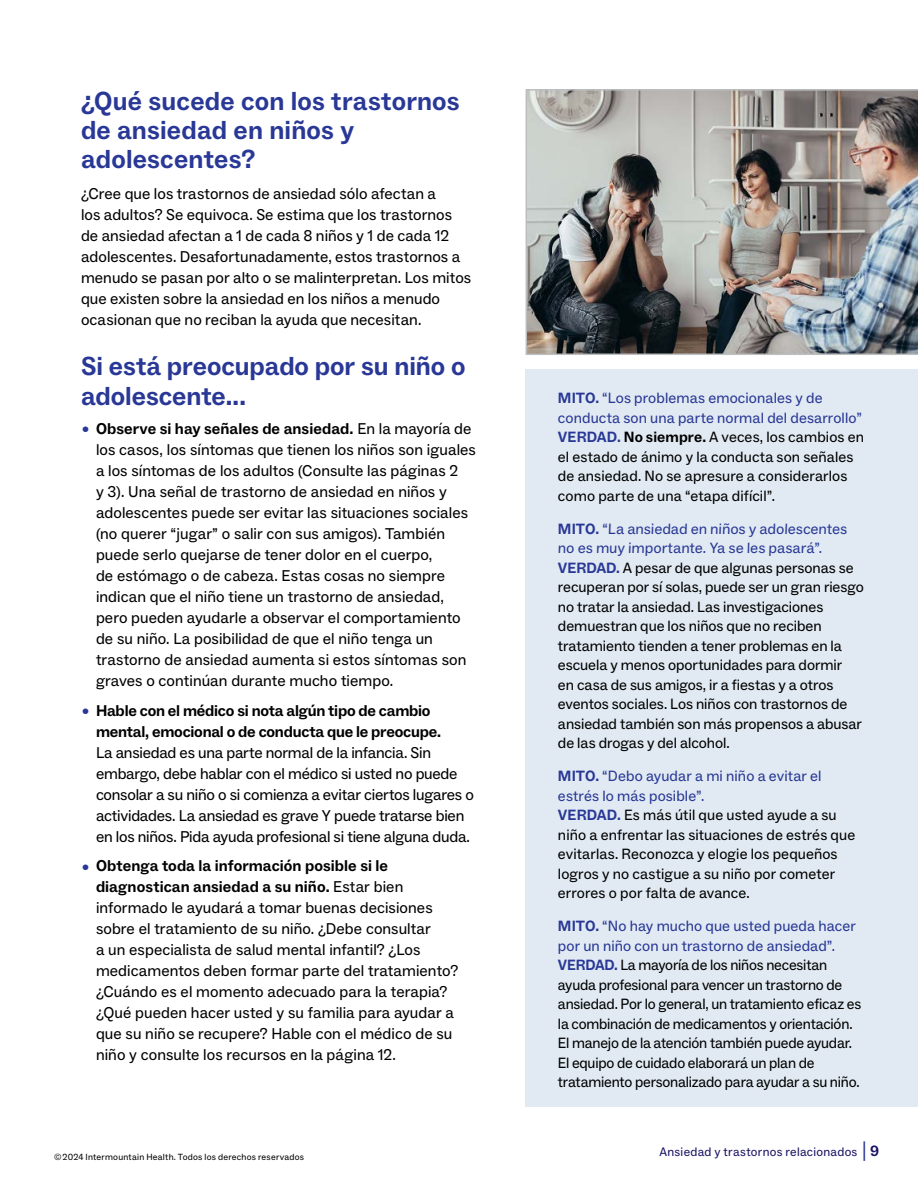
<style>
.page{position:relative;width:918px;height:1188px;background:#fff}
.page>*{position:absolute;margin:0;border:0;box-sizing:border-box;transform-origin:0 0}
.Head_2{font:700 26.25px/29.2px "ABC Social";letter-spacing:.005em;color:#293896}
.Main__p{font:15.75px/21px "ABC Social";letter-spacing:.005em;color:#000}
.Main__p-2{font:15.75px/21px "ABC Social";letter-spacing:-.015em;color:#000}
.text{font:15px/19.5px "ABC Social";color:#000}
.head_2{font:15px/19.5px "ABC Social";letter-spacing:.01em;color:#293896}
.head_1{font:15px/19.5px "ABC Social";color:#293896}
.t1{font:12.3px "ABC Social";letter-spacing:.025em;color:#1b1464}
.t2{font:9px "ABC Social";letter-spacing:.025em;color:#000}
.s1{font-size:13.5px;color:#293896}
.s2{font-weight:700}
.s3{font-weight:700;color:#293896}
.s4{font-size:19.5px;color:#293896}
.s5{font-weight:700;font-size:15px}
</style>
<div class="page">
<div style="left:526px;top:369px;width:392px;height:738px;background:#e1eaf2"></div>
<img style="left:526px;top:89px;width:392px;height:266px">
<p class="Head_2" style="left:81px;top:87px;width:380px">¿Qué sucede con los trastornos de ansiedad en niños y adolescentes?</p>
<p class="Main__p" style="left:81px;top:183px;width:392px">¿Cree que los trastornos de ansiedad sólo afectan a<br>los adultos? Se equivoca. Se estima que los trastornos de ansiedad afectan a 1 de cada 8 niños y 1 de cada 12 adolescentes. Desafortunadamente, estos trastornos a menudo se pasan por alto o se malinterpretan. Los mitos que existen sobre la ansiedad en los niños a menudo ocasionan que no reciban la ayuda que necesitan.</p>
<p class="Head_2" style="left:81px;top:352px;width:386px;line-height:30px">Si está preocupado por su niño o adolescente...</p>
<p class="Main__p" style="left:96px;top:418px;width:382px;text-indent:-14px"><span class="s1">•</span> <span class="s2">Observe si hay señales de ansiedad.</span> En la mayoría de los casos, los síntomas que tienen los niños son iguales a los síntomas de los adultos (Consulte las páginas 2<br>y 3). Una señal de trastorno de ansiedad en niños y adolescentes puede ser evitar las situaciones sociales (no querer “jugar” o salir con sus amigos). También puede serlo quejarse de tener dolor en el cuerpo,<br>de estómago o de cabeza. Estas cosas no siempre indican que el niño tiene un trastorno de ansiedad, pero pueden ayudarle a observar el comportamiento de su niño. La posibilidad de que el niño tenga un trastorno de ansiedad aumenta si estos síntomas son graves o continúan durante mucho tiempo.</p>
<p class="Main__p-2" style="left:96px;top:700px;width:380px;text-indent:-14px"><span class="s1">•</span> <span class="s2">Hable con el médico si nota algún tipo de cambio mental, emocional o de conducta que le preocupe.<br></span>La ansiedad es una parte normal de la infancia. Sin embargo, debe hablar con el médico si usted no puede consolar a su niño o si comienza a evitar ciertos lugares o actividades. La ansiedad es grave Y puede tratarse bien en los niños. Pida ayuda profesional si tiene alguna duda.</p>
<p class="Main__p" style="left:96px;top:856px;width:364px;text-indent:-14px"><span class="s1">•</span> <span class="s2">Obtenga toda la información posible si le diagnostican ansiedad a su niño.</span> Estar bien informado le ayudará a tomar buenas decisiones sobre el tratamiento de su niño. ¿Debe consultar<br>a un especialista de salud mental infantil? ¿Los medicamentos deben formar parte del tratamiento? ¿Cuándo es el momento adecuado para la terapia? ¿Qué pueden hacer usted y su familia para ayudar a que su niño se recupere? Hable con el médico de su niño y consulte los recursos en la página 12.</p>
<p class="t2" style="left:54px;top:1152px;width:251px">© 2024 Intermountain Health. Todos los derechos reservados</p>
<p class="head_2" style="left:558px;top:389px;width:305px"><span class="s2">MITO.</span> “Los problemas emocionales y de conducta son una parte normal del desarrollo”</p>
<p class="text" style="left:558px;top:428px;width:308px"><span class="s3">VERDAD.</span> <span class="s2">No siempre.</span> A veces, los cambios en el estado de ánimo y la conducta son señales de ansiedad. No se apresure a considerarlos como parte de una “etapa difícil”.</p>
<p class="head_1" style="left:558px;top:519px;width:291px"><span class="s2">MITO.</span> “La ansiedad en niños y adolescentes no es muy importante. Ya se les pasará”.</p>
<p class="text" style="left:558px;top:558px;width:308px"><span class="s3">VERDAD.</span> A pesar de que algunas personas se recuperan por sí solas, puede ser un gran riesgo no tratar la ansiedad. Las investigaciones demuestran que los niños que no reciben tratamiento tienden a tener problemas en la escuela y menos oportunidades para dormir<br>en casa de sus amigos, ir a fiestas y a otros eventos sociales. Los niños con trastornos de ansiedad también son más propensos a abusar de las drogas y del alcohol.</p>
<p class="head_2" style="left:558px;top:767px;width:265px"><span class="s2">MITO.</span> “Debo ayudar a mi niño a evitar el estrés lo más posible”.</p>
<p class="text" style="left:558px;top:806px;width:299px"><span class="s3">VERDAD.</span> Es más útil que usted ayude a su niño a enfrentar las situaciones de estrés que evitarlas. Reconozca y elogie los pequeños logros y no castigue a su niño por cometer errores o por falta de avance.</p>
<p class="head_2" style="left:558px;top:917px;width:299px"><span class="s2">MITO.</span> “No hay mucho que usted pueda hacer por un niño con un trastorno de ansiedad”.</p>
<p class="text" style="left:558px;top:956px;width:305px"><span class="s3">VERDAD.</span> La mayoría de los niños necesitan ayuda profesional para vencer un trastorno de ansiedad. Por lo general, un tratamiento eficaz es la combinación de medicamentos y orientación.<br>El manejo de la atención también puede ayudar.<br>El equipo de cuidado elaborará un plan de tratamiento personalizado para ayudar a su niño.</p>
<p class="t1" style="left:659px;top:1144px;width:221px">Ansiedad y trastornos relacionados <span class="s4">|</span> <span class="s5">9</span></p>
</div>
